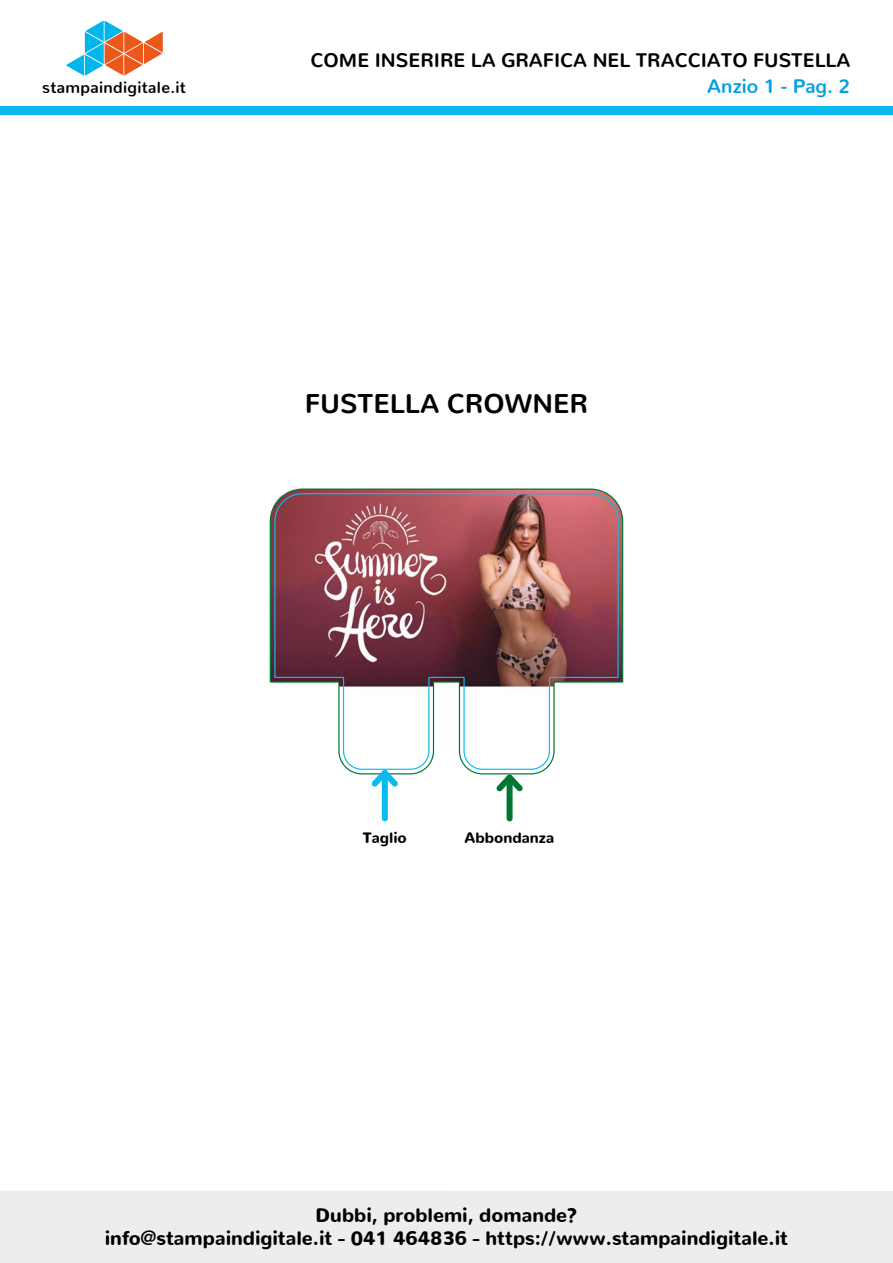
<style>
.page{position:relative;width:893px;height:1263px;background:#fff}
.page>*{position:absolute;margin:0;border:0;box-sizing:border-box;transform-origin:0 0}
.t1{font:700 27px "Nunito";color:#000}
.t2{font:900 19.5px/22.5px "Nunito";color:#000;text-align:center}
.t3{font:700 19.5px "Nunito";color:#000}
.t4{font:700 19.5px "Nunito";color:#009fe3}
.t5{font:700 16.05px "Nunito";letter-spacing:.02em;color:#000}
.t6{font:900 15px "Nunito";color:#000}
</style>
<div class="page">
<div style="left:0;top:1191px;width:893px;height:72px;background:#ededed"></div>
<svg style="left:66px;top:20px;width:97px;height:56px"></svg>
<div style="left:0;top:106px;width:893px;height:9px;background:#0bbbef"></div>
<svg style="left:269px;top:488px;width:355px;height:287px"></svg>
<img style="left:274px;top:492px;width:345px;height:278px">
<div style="left:507px;top:777px;width:6px;height:41px;background:#007632"></div>
<svg style="left:491px;top:769px;width:37px;height:28px"></svg>
<div style="left:382px;top:773px;width:6px;height:45px;background:#0bbbef"></div>
<svg style="left:366px;top:764px;width:37px;height:28px"></svg>
<p class="t5" style="left:42px;top:73px;width:145px">stampaindigitale.it</p>
<p class="t3" style="left:311px;top:43px;width:541px">COME INSERIRE LA GRAFICA NEL TRACCIATO FUSTELLA</p>
<p class="t4" style="left:707px;top:68px;width:145px">Anzio 1 - Pag. 2</p>
<h1 class="t1" style="left:305px;top:379px;width:285px">FUSTELLA CROWNER</h1>
<p class="t6" style="left:363px;top:823px;width:45px">Taglio</p>
<p class="t6" style="left:464px;top:823px;width:91px">Abbondanza</p>
<p class="t2" style="left:105px;top:1201px;width:685px">Dubbi, problemi, domande?<br>info@stampaindigitale.it - 041 464836 - https://www.stampaindigitale.it</p>
</div>
